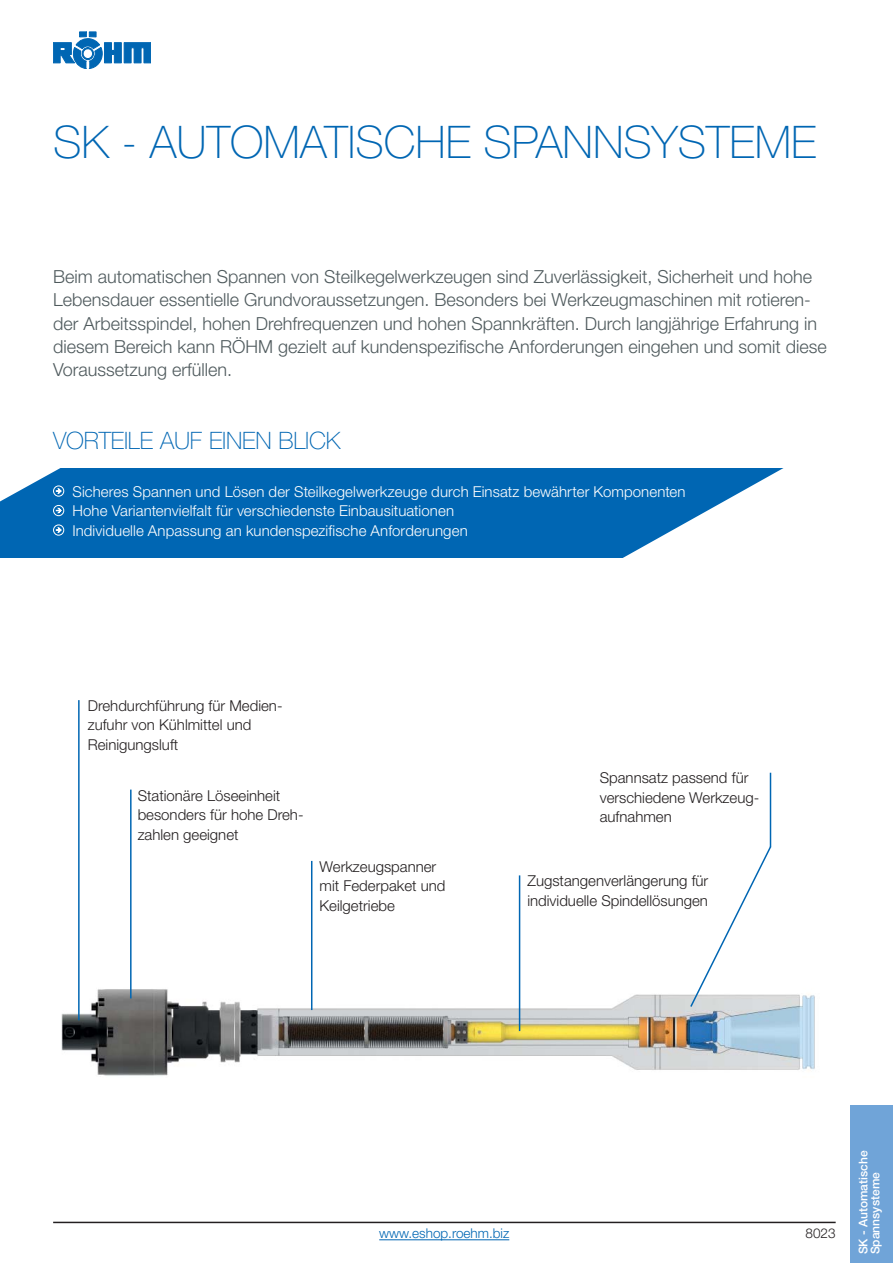
<style>
.page{position:relative;width:893px;height:1263px;background:#fff}
.page>*{position:absolute;margin:0;border:0;box-sizing:border-box;transform-origin:0 0}
.t1{font:100 45px "Helvetica Neue LT Std";color:#0066b3}
.t2{font:100 24px "Helvetica Neue LT Std";letter-spacing:-.01em;color:#0066b3}
.t3{font:300 18px/23.4px "Helvetica Neue LT Std";color:#4f5a5d}
.t4{font:300 15px/19.5px "Helvetica Neue LT Std";color:#231f20}
.t5{font:300 15px/19.5px "Helvetica Neue LT Std";letter-spacing:.005em;color:#fff}
.t6{font:300 13.5px "Helvetica Neue LT Std";color:#0066b3}
.t7{font:300 13.5px "Helvetica Neue LT Std";color:#231f20}
.t8{font:500 12px/12px "Helvetica Neue LT Std";color:#fff}
</style>
<div class="page">
<svg style="left:53px;top:32px;width:98px;height:37px"></svg>
<div style="left:82px;top:48px;width:12px;height:12px;border:1px solid #0066b3;border-radius:50%"></div>
<div style="left:83px;top:49px;width:10px;height:10px;border:1px solid #0066b3;border-radius:50%"></div>
<hr style="left:53px;top:1222px;width:783px;height:1px;background:#231f20">
<svg style="left:0;top:468px;width:783px;height:90px;background:#1d77bb"></svg>
<img style="left:61px;top:910px;width:754px;height:166px">
<hr style="left:130px;top:790px;width:2px;height:209px;background:#0066b3">
<hr style="left:311px;top:861px;width:1px;height:149px;background:#0066b3">
<hr style="left:519px;top:875px;width:1px;height:156px;background:#0066b3">
<div style="left:53px;top:486px;width:11px;height:11px;border:1px solid #fff;border-radius:50%"></div>
<svg style="left:56px;top:489px;width:6px;height:5px"></svg>
<div style="left:53px;top:505px;width:11px;height:11px;border:1px solid #fff;border-radius:50%"></div>
<svg style="left:56px;top:508px;width:6px;height:5px"></svg>
<div style="left:53px;top:525px;width:11px;height:11px;border:1px solid #fff;border-radius:50%"></div>
<svg style="left:56px;top:528px;width:6px;height:5px"></svg>
<hr style="left:770px;top:773px;width:1px;height:74px;background:#0066b3">
<hr style="left:78px;top:700px;width:2px;height:320px;background:#0066b3">
<svg style="left:689px;top:845px;width:83px;height:164px"></svg>
<div style="left:850px;top:1105px;width:43px;height:158px;background:#70a4d8"></div>
<hr style="left:379px;top:1239px;width:130px;height:1px;background:#0066b3">
<h1 class="t1" style="left:53px;top:126px;width:765px">SK - AUTOMATISCHE SPANNSYSTEME</h1>
<p class="t3" style="left:53px;top:266px;width:775px">Beim automatischen Spannen von Steilkegelwerkzeugen sind Zuverlässigkeit, Sicherheit und hohe Lebensdauer essentielle Grundvoraussetzungen. Besonders bei Werkzeugmaschinen mit rotieren&shy;der Arbeitsspindel, hohen Drehfrequenzen und hohen Spannkräften. Durch langjährige Erfahrung in diesem Bereich kann RÖHM gezielt auf kundenspezifische Anforderungen eingehen und somit diese Voraussetzung erfüllen.</p>
<h2 class="t2" style="left:53px;top:432px;width:289px">VORTEILE AUF EINEN BLICK</h2>
<p class="t5" style="left:72px;top:483px;width:615px">Sicheres Spannen und Lösen der Steilkegelwerkzeuge durch Einsatz bewährter Komponenten<br>Hohe Variantenvielfalt für verschiedenste Einbausituationen<br>Individuelle Anpassung an kundenspezifische Anforderungen</p>
<p class="t4" style="left:88px;top:697px;width:196px">Drehdurchführung für Medien&shy;zufuhr von Kühlmittel und<br>Reinigungsluft</p>
<p class="t4" style="left:138px;top:787px;width:167px">Stationäre Löseeinheit besonders für hohe Dreh&shy;zahlen geeignet</p>
<p class="t4" style="left:320px;top:858px;width:127px">Werkzeugspanner mit Federpaket und<br>Keilgetriebe</p>
<p class="t4" style="left:600px;top:770px;width:161px">Spannsatz passend für verschiedene Werkzeug&shy;aufnahmen</p>
<p class="t4" style="left:527px;top:872px;width:182px">Zugstangenverlängerung für individuelle Spindellösungen</p>
<p class="t6" style="left:379px;top:1229px;width:132px">www.eshop.roehm.biz</p>
<p class="t7" style="left:805px;top:1229px;width:32px">8023</p>
<p class="t8" style="left:858px;top:1254px;width:105px;rotate:-90deg">SK - Automatische<br>Spannsysteme</p>
</div>
